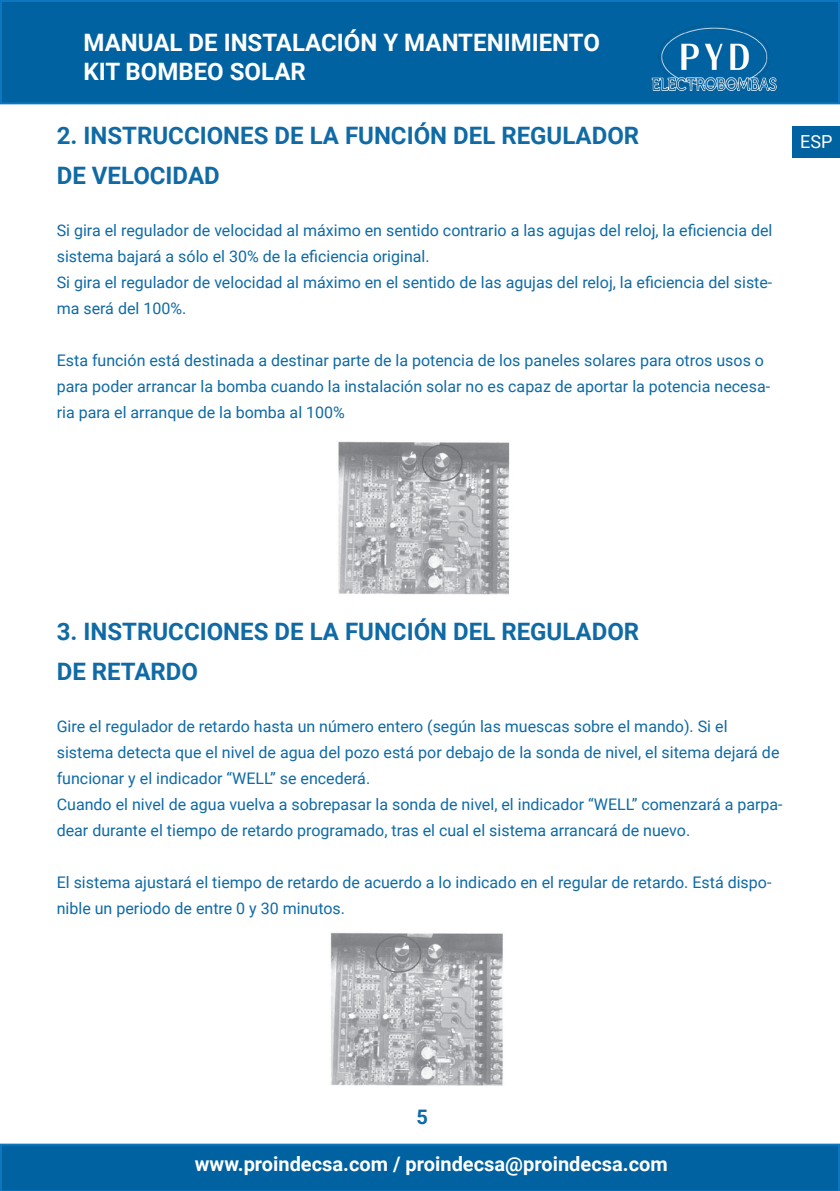
<style>
.page{position:relative;width:840px;height:1191px;background:#fff}
.page>*{position:absolute;margin:0;border:0;box-sizing:border-box;transform-origin:0 0}
.t1{font:700 24px "Roboto";color:#0f6aa5}
.t2{font:700 24px/28.8px "Roboto";color:#fff}
.t3{font:700 20px "Roboto";color:#fff}
.t4{font:700 20px "Roboto";color:#0f6aa5}
.t5{font:18px "Roboto";color:#fff}
.t6{font:16px/26px "Roboto";color:#0e6aa7}
</style>
<div class="page">
<div style="left:0;top:0;width:839px;height:104px;background:#0062a0;border:2px solid #0c77be"></div>
<svg style="left:0;top:1143px;width:839px;height:48px;fill:#0062a0"></svg>
<img style="left:651px;top:24px;width:126px;height:67px">
<div style="left:792px;top:126px;width:47px;height:31px;background:#0062a0"></div>
<img style="left:338px;top:441px;width:172px;height:154px">
<img style="left:330px;top:932px;width:173px;height:154px">
<h1 class="t2" style="left:83px;top:27px;width:517px">MANUAL DE INSTALACIÓN Y MANTENIMIENTO<br>KIT BOMBEO SOLAR</h1>
<p class="t1" style="left:57px;top:119px;width:583px">2. INSTRUCCIONES DE LA FUNCIÓN DEL REGULADOR</p>
<p class="t1" style="left:57px;top:159px;width:164px">DE VELOCIDAD</p>
<p class="t6" style="left:57px;top:217px;width:716px">Si gira el regulador de velocidad al máximo en sentido contrario a las agujas del reloj, la eficiencia del sistema bajará a sólo el 30% de la eficiencia original.<br>Si gira el regulador de velocidad al máximo en el sentido de las agujas del reloj, la eficiencia del siste&shy;ma será del 100%.</p>
<p class="t6" style="left:57px;top:347px;width:714px">Esta función está destinada a destinar parte de la potencia de los paneles solares para otros usos o para poder arrancar la bomba cuando la instalación solar no es capaz de aportar la potencia necesa&shy;ria para el arranque de la bomba al 100%</p>
<p class="t5" style="left:799px;top:129px;width:34px">ESP</p>
<p class="t1" style="left:57px;top:615px;width:583px">3. INSTRUCCIONES DE LA FUNCIÓN DEL REGULADOR</p>
<p class="t1" style="left:57px;top:655px;width:143px">DE RETARDO</p>
<p class="t6" style="left:57px;top:713px;width:727px">Gire el regulador de retardo hasta un número entero (según las muescas sobre el mando). Si el sistema detecta que el nivel de agua del pozo está por debajo de la sonda de nivel, el sitema dejará de funcionar y el indicador “WELL” se encederá.<br>Cuando el nivel de agua vuelva a sobrepasar la sonda de nivel, el indicador “WELL” comenzará a parpa&shy;dear durante el tiempo de retardo programado, tras el cual el sistema arrancará de nuevo.</p>
<p class="t6" style="left:57px;top:869px;width:715px">El sistema ajustará el tiempo de retardo de acuerdo a lo indicado en el regular de retardo. Está dispo&shy;nible un periodo de entre 0 y 30 minutos.</p>
<p class="t4" style="left:416px;top:1103px;width:13px">5</p>
<p class="t3" style="left:195px;top:1150px;width:474px">www.proindecsa.com / proindecsa@proindecsa.com</p>
</div>
